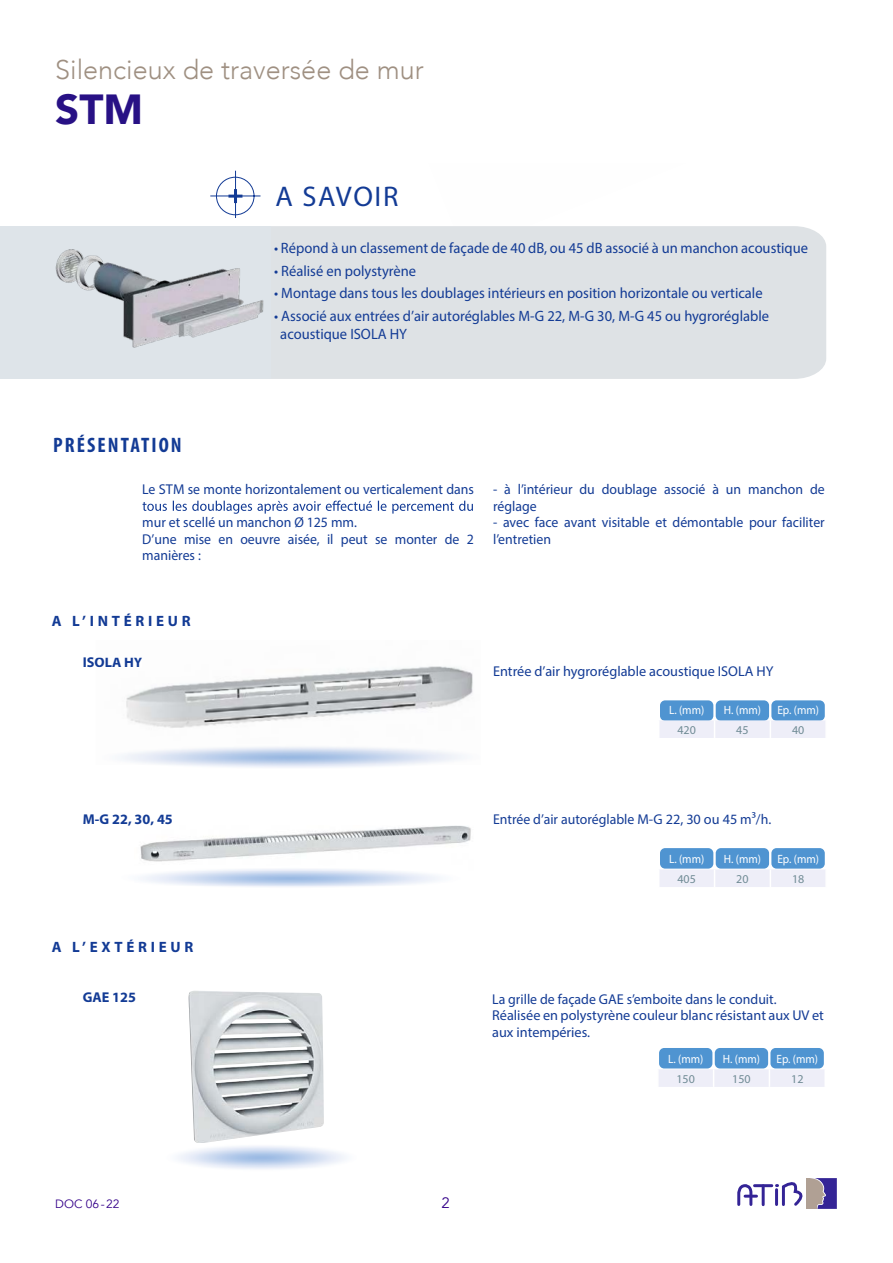
<style>
.page{position:relative;width:893px;height:1263px;background:#fff}
.page>*{position:absolute;margin:0;border:0;box-sizing:border-box;transform-origin:0 0}
.t1{font:900 42px "Avenir";color:#281185}
.t2{font:900 40.5px "Avenir";color:#340089}
.t3{font:300 28.5px "Avenir";color:#a58f81}
.t4{font:28.5px "Myriad Pro";letter-spacing:.06em;color:#133b95}
.t5{font:300 27px "Avenir";color:#9f9082}
.t6{font:700 condensed 21px "Myriad Pro";letter-spacing:.1em;color:#133b95}
.t7{font:15px/18px "Myriad Pro";color:#133b95}
.t8{font:700 15px "Myriad Pro";letter-spacing:.25em;color:#133b95}
.t9{font:15px "Avenir";color:#340089}
.t10{font:14.25px/16.5px "Myriad Pro";color:#133b95}
.t11{font:700 14.25px "Myriad Pro";color:#133b95}
.t12{font:12px "Myriad Pro";color:#fff;scale:.94 1}
.t13{font:12px "Myriad Pro";color:#708b95}
.t14{font:12px "Avenir";color:#340089}
</style>
<div class="page">
<svg style="left:737px;top:1185px;width:19px;height:21px"></svg>
<hr style="left:762px;top:1186px;width:3px;height:19px;background:#342496">
<hr style="left:754px;top:1184px;width:18px;height:3px;background:#342496">
<hr style="left:775px;top:1190px;width:3px;height:14px;background:#342496">
<svg style="left:776px;top:1178px;width:61px;height:31px"></svg>
<div style="left:271px;top:226px;width:555px;height:153px;background:#dee2e5"></div>
<svg style="left:143px;top:500px;width:330px;height:14px"></svg>
<div style="left:660px;top:700px;width:53px;height:21px;background:#4f94d1;border-radius:5px"></div>
<div style="left:716px;top:700px;width:53px;height:21px;background:#4f94d1;border-radius:5px"></div>
<div style="left:771px;top:700px;width:54px;height:21px;background:#4f94d1;border-radius:5px"></div>
<div style="left:660px;top:720px;width:165px;height:18px;background:#eeeef8"></div>
<div style="left:660px;top:848px;width:53px;height:21px;background:#4f94d1;border-radius:5px"></div>
<div style="left:716px;top:848px;width:53px;height:21px;background:#4f94d1;border-radius:5px"></div>
<div style="left:771px;top:848px;width:54px;height:21px;background:#4f94d1;border-radius:5px"></div>
<div style="left:660px;top:870px;width:165px;height:17px;background:#eeeef8"></div>
<img style="left:140px;top:825px;width:331px;height:37px">
<img style="left:140px;top:825px;width:32px;height:1px">
<div style="left:659px;top:1048px;width:53px;height:20px;background:#4f94d1;border-radius:5px"></div>
<div style="left:715px;top:1048px;width:53px;height:20px;background:#4f94d1;border-radius:5px"></div>
<div style="left:770px;top:1048px;width:54px;height:20px;background:#4f94d1;border-radius:5px"></div>
<div style="left:659px;top:1069px;width:165px;height:18px;background:#eeeef8"></div>
<img style="left:189px;top:991px;width:135px;height:152px">
<img style="left:126px;top:666px;width:347px;height:62px">
<div style="left:0;top:226px;width:271px;height:153px;background:#dee4e9"></div>
<svg style="left:210px;top:170px;width:51px;height:48px"></svg>
<img style="left:55px;top:249px;width:209px;height:99px">
<h3 class="t3" style="left:55px;top:49px;width:261px">Silencieux circulaires</h3>
<h3 class="t5" style="left:55px;top:54px;width:370px">Silencieux de traversée de mur</h3>
<h1 class="t1" style="left:55px;top:73px;width:89px">STM</h1>
<h2 class="t2" style="left:55px;top:103px;width:52px">SC</h2>
<h3 class="t6" style="left:53px;top:432px;width:130px">PRÉSENTATION</h3>
<h3 class="t4" style="left:275px;top:179px;width:125px">A SAVOIR</h3>
<p class="t7" style="left:274px;top:239px;width:535px">• Répond à un classement de façade de 40 dB, ou 45 dB associé à un manchon acoustique</p>
<p class="t7" style="left:274px;top:261px;width:144px">• Réalisé en polystyrène</p>
<p class="t7" style="left:274px;top:284px;width:490px">• Montage dans tous les doublages intérieurs en position horizontale ou verticale</p>
<p class="t7" style="left:280px;top:306px;width:490px;text-indent:-6px">• Associé aux entrées d’air autoréglables M-G 22, M-G 30, M-G 45 ou hygroréglable acoustique ISOLA HY</p>
<p class="t10" style="left:142px;top:481px;width:333px">Le STM se monte horizontalement ou verticalement dans</p>
<p class="t10" style="left:142px;top:514px;width:333px">mur et scellé un manchon Ø 125 mm.<br>D’une mise en oeuvre aisée, il peut se monter de 2 manières :</p>
<p class="t10" style="left:493px;top:481px;width:333px">- à l’intérieur du doublage associé à un manchon de réglage</p>
<p class="t10" style="left:493px;top:514px;width:333px">- avec face avant visitable et démontable pour faciliter l’entretien</p>
<p class="t8" style="left:52px;top:611px;width:141px">A L’INTÉRIEUR</p>
<p class="t11" style="left:83px;top:653px;width:61px">ISOLA HY</p>
<p class="t10" style="left:493px;top:662px;width:282px">Entrée d’air hygroréglable acoustique ISOLA HY</p>
<p class="t12" style="left:669px;top:702px;width:39px">L. (mm)</p>
<p class="t12" style="left:724px;top:702px;width:41px">H. (mm)</p>
<p class="t12" style="left:777px;top:702px;width:46px">Ep. (mm)</p>
<p class="t13" style="left:677px;top:722px;width:20px">420</p>
<p class="t13" style="left:736px;top:722px;width:14px">45</p>
<p class="t13" style="left:792px;top:722px;width:14px">40</p>
<p class="t11" style="left:83px;top:810px;width:92px">M-G 22, 30, 45</p>
<p class="t8" style="left:52px;top:937px;width:143px">A L’EXTÉRIEUR</p>
<p class="t11" style="left:83px;top:987px;width:55px">GAE 125</p>
<p class="t10" style="left:493px;top:811px;width:280px">Entrée d’air autoréglable M-G 22, 30 ou 45 m³/h.</p>
<p class="t12" style="left:669px;top:851px;width:39px">L. (mm)</p>
<p class="t12" style="left:724px;top:851px;width:41px">H. (mm)</p>
<p class="t12" style="left:777px;top:851px;width:46px">Ep. (mm)</p>
<p class="t13" style="left:677px;top:871px;width:20px">405</p>
<p class="t13" style="left:736px;top:871px;width:14px">20</p>
<p class="t13" style="left:792px;top:871px;width:14px">18</p>
<p class="t10" style="left:492px;top:990px;width:333px">La grille de façade GAE s’emboite dans le conduit.<br>Réalisée en polystyrène couleur blanc résistant aux UV et aux intempéries.</p>
<p class="t12" style="left:668px;top:1051px;width:39px">L. (mm)</p>
<p class="t12" style="left:723px;top:1051px;width:41px">H. (mm)</p>
<p class="t12" style="left:776px;top:1051px;width:46px">Ep. (mm)</p>
<p class="t13" style="left:676px;top:1071px;width:20px">150</p>
<p class="t13" style="left:732px;top:1071px;width:20px">150</p>
<p class="t13" style="left:791px;top:1071px;width:14px">12</p>
<p class="t14" style="left:55px;top:1196px;width:66px">DOC 06-22</p>
<p class="t9" style="left:441px;top:1193px;width:10px">2</p>
</div>
